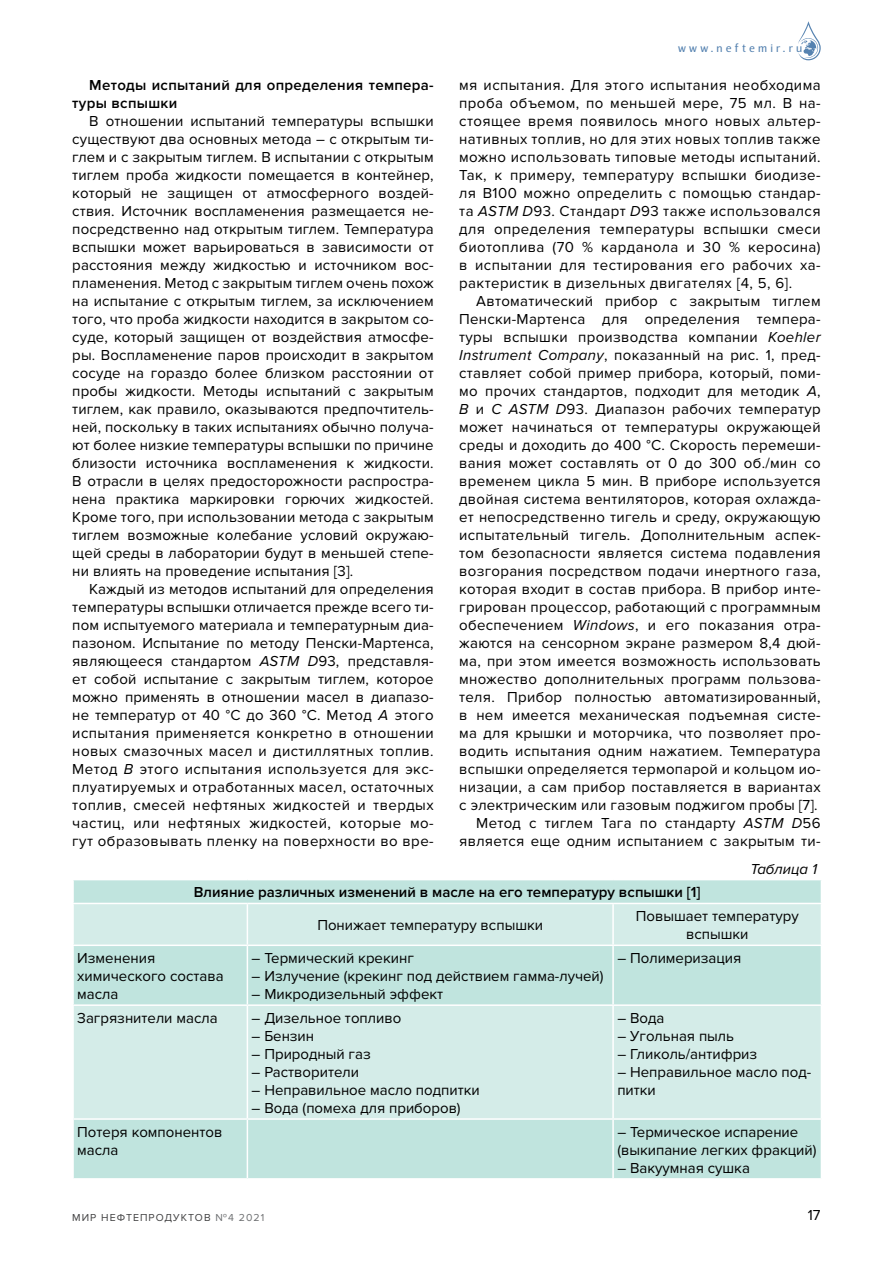
<style>
.page{position:relative;width:893px;height:1263px;background:#fff}
.page>*{position:absolute;margin:0;border:0;box-sizing:border-box;transform-origin:0 0}
.t1{font:15px/18px "Proxima Nova";letter-spacing:.02em;color:#000;text-align:justify}
.t2{font:15px/18px "Proxima Nova";color:#000}
.t3{font:600 15px "Proxima Nova";color:#000}
.t4{font:600 15px/18px "Proxima Nova";letter-spacing:.02em;color:#000}
.t5{font:italic 15px "Proxima Nova";color:#000}
.t6{font:12.15px "Barnaul Grotesk";letter-spacing:.24em;color:#5582b0;scale:1.11 1}
.t7{font:10.5px "Proxima Nova";letter-spacing:.1em;color:#414142}
.s1{font-style:italic}
.s2{color:#6d6f71}
</style>
<div class="page">
<svg style="left:798px;top:21px;width:23px;height:39px"></svg>
<svg style="left:74px;top:880px;width:747px;height:23px;background:#c1e4de"></svg>
<svg style="left:74px;top:904px;width:747px;height:214px;background:#cee9e5"></svg>
<div style="left:74px;top:1120px;width:747px;height:58px;background:#c0e4de"></div>
<hr style="left:247px;top:904px;width:1px;height:40px;background:#fff">
<hr style="left:612px;top:904px;width:2px;height:40px;background:#fff">
<hr style="left:72px;top:944px;width:175px;height:2px;background:#fff">
<hr style="left:247px;top:944px;width:366px;height:2px;background:#fff">
<hr style="left:247px;top:946px;width:1px;height:58px;background:#fff">
<hr style="left:613px;top:944px;width:209px;height:2px;background:#fff">
<hr style="left:612px;top:946px;width:2px;height:58px;background:#fff">
<hr style="left:72px;top:1004px;width:175px;height:2px;background:#fff">
<hr style="left:247px;top:1004px;width:366px;height:2px;background:#fff">
<hr style="left:247px;top:1006px;width:1px;height:112px;background:#fff">
<hr style="left:613px;top:1004px;width:209px;height:2px;background:#fff">
<hr style="left:612px;top:1006px;width:2px;height:112px;background:#fff">
<hr style="left:247px;top:1120px;width:1px;height:58px;background:#fff">
<hr style="left:612px;top:1120px;width:2px;height:58px;background:#fff">
<p class="t6" style="left:678px;top:41px;width:114px">www.neftemir.ru</p>
<p class="t4" style="left:72px;top:76px;width:363px;text-indent:17px">Методы испытаний для определения темпера&shy;туры вспышки</p>
<p class="t1" style="left:72px;top:112px;width:363px;text-indent:17px">В отношении испытаний температуры вспышки существуют два основных метода – с открытым ти&shy;глем и с закрытым тиглем. В испытании с открытым тиглем проба жидкости помещается в контейнер, который не защищен от атмосферного воздей&shy;ствия. Источник воспламенения размещается не&shy;посредственно над открытым тиглем. Температура вспышки может варьироваться в зависимости от расстояния между жидкостью и источником вос&shy;пламенения. Метод с закрытым тиглем очень похож на испытание с открытым тиглем, за исключением того, что проба жидкости находится в закрытом со&shy;суде, который защищен от воздействия атмосфе&shy;ры. Воспламенение паров происходит в закрытом сосуде на гораздо более близком расстоянии от пробы жидкости. Методы испытаний с закрытым тиглем, как правило, оказываются предпочтитель&shy;ней, поскольку в таких испытаниях обычно получа&shy;ют более низкие температуры вспышки по причине близости источника воспламенения к жидкости.<br>В отрасли в целях предосторожности распростра&shy;нена практика маркировки горючих жидкостей.<br>Кроме того, при использовании метода с закрытым тиглем возможные колебание условий окружаю&shy;щей среды в лаборатории будут в меньшей степе&shy;ни влиять на проведение испытания [3].</p>
<p class="t1" style="left:72px;top:580px;width:363px;text-indent:17px">Каждый из методов испытаний для определения температуры вспышки отличается прежде всего ти&shy;пом испытуемого материала и температурным диа&shy;пазоном. Испытание по методу Пенски-Мартенса, являющееся стандартом <span class="s1">ASTM D</span>93, представля&shy;ет собой испытание с закрытым тиглем, которое можно применять в отношении масел в диапазо&shy;не температур от 40 °C до 360 °C. М етод <span class="s1">А</span> этого испытания применяется конкретно в отношении новых смазочных масел и дистиллятных топлив.<br>М етод <span class="s1">В</span> этого испытания используется для экс&shy;плуатируемых и отработанных масел, остаточных топлив, смесей нефтяных жидкостей и твердых частиц, или нефтяных жидкостей, которые мо&shy;гут образовывать пленку на поверхности во вре-</p>
<p class="t1" style="left:459px;top:76px;width:363px">мя испытания. Для этого испытания необходима проба объемом, по меньшей мере, 75 мл. В на&shy;стоящее время появилось много новых альтер&shy;нативных топлив, но для этих новых топлив также можно использовать типовые методы испытаний.<br>Так, к примеру, температуру вспышки биодизе&shy;ля B100 можно определить с помощью стандар&shy;та <span class="s1">ASTM D</span>93. Стандарт <span class="s1">D</span>93 также использовался для определения температуры вспышки смеси биотоплива (70 % карданола и 30 % керосина) в испытании для тестирования его рабочих ха&shy;рактеристик в дизельных двигателях [4, 5, 6].</p>
<p class="t1" style="left:459px;top:292px;width:363px;text-align:right">Автоматический прибор с закрытым тиглем Пенски-Мартенса для определения темпера&shy;туры вспышки производства компании <span class="s1">Koehler Instrument Company</span>, показанный на рис. 1, пред&shy;ставляет собой пример прибора, который, поми&shy;мо прочих стандартов, подходит для методик <span class="s1">A</span>, <span class="s1">B</span> и <span class="s1">C ASTM D</span>93. Диапазон рабочих температур может начинаться от температуры окружающей среды и доходить до 400 °C. Скорость перемеши&shy;вания может составлять от 0 до 300 об./мин со временем цикла 5 мин. В приборе используется двойная система вентиляторов, которая охлажда&shy;ет непосредственно тигель и среду, окружающую испытательный тигель. Дополнительным аспек&shy;том безопасности является система подавления возгорания посредством подачи инертного газа, которая входит в состав прибора. В прибор инте&shy;грирован процессор, работающий с программным обеспечением <span class="s1">Windows</span>, и его показания отра&shy;жаются на сенсорном экране размером 8,4 дюй&shy;ма, при этом имеется возможность использовать множество дополнительных программ пользова&shy;теля. П рибор полностью автоматизированный, в нем имеется механическая подъемная систе&shy;ма для крышки и моторчика, что позволяет про&shy;водить испытания одним нажатием. Температура вспышки определяется термопарой и кольцом ио&shy;низации, а сам прибор поставляется в вариантах с электрическим или газовым поджигом пробы [7].<br>М етод с тиглем Тага по стандарту <span class="s1">ASTM D</span>56 является еще одним испытанием с закрытым ти-</p>
<p class="t5" style="left:750px;top:860px;width:68px">Таблица 1</p>
<p class="t3" style="left:194px;top:884px;width:508px">Влияние различных изменений в масле на его температуру вспышки [1]</p>
<p class="t2" style="left:317px;top:916px;width:227px">Понижает температуру вспышки</p>
<p class="t2" style="left:636px;top:907px;width:164px;text-align:center">Повышает температуру вспышки</p>
<p class="t2" style="left:77px;top:949px;width:148px">Изменения химического состава масла</p>
<p class="t2" style="left:252px;top:949px;width:164px">– Термический крекинг</p>
<p class="t2" style="left:617px;top:949px;width:126px">– Полимеризация</p>
<p class="t2" style="left:252px;top:967px;width:353px">– Излучение (крекинг под действием гамма-лучей)</p>
<p class="t2" style="left:252px;top:985px;width:193px">– М икродизельный эффект</p>
<p class="t2" style="left:77px;top:1009px;width:142px">Загрязнители масла</p>
<p class="t2" style="left:252px;top:1009px;width:151px">– Дизельное топливо</p>
<p class="t1" style="left:252px;top:1027px;width:64px">– Бензин</p>
<p class="t2" style="left:252px;top:1045px;width:121px">– П риродный газ</p>
<p class="t2" style="left:252px;top:1063px;width:109px">– Растворители</p>
<p class="t2" style="left:252px;top:1081px;width:230px">– Неправильное масло подпитки</p>
<p class="t2" style="left:252px;top:1099px;width:211px">– Вода (помеха для приборов)</p>
<p class="t1" style="left:617px;top:1009px;width:49px">– Вода</p>
<p class="t2" style="left:617px;top:1027px;width:118px">– Угольная пыль</p>
<p class="t2" style="left:617px;top:1045px;width:141px">– Гликоль/антифриз</p>
<p class="t2" style="left:617px;top:1063px;width:196px">– Неправильное масло под&shy;питки</p>
<p class="t2" style="left:77px;top:1123px;width:147px">Потеря компонентов масла</p>
<p class="t2" style="left:617px;top:1123px;width:201px">– Термическое испарение (выкипание легких фракций)</p>
<p class="t2" style="left:617px;top:1159px;width:134px">– Вакуумная сушка</p>
<p class="t7" style="left:72px;top:1211px;width:194px">мир нефтепродуктов <span class="s2">№4 2021</span></p>
<p class="t1" style="left:808px;top:1206px;width:14px">17</p>
</div>
